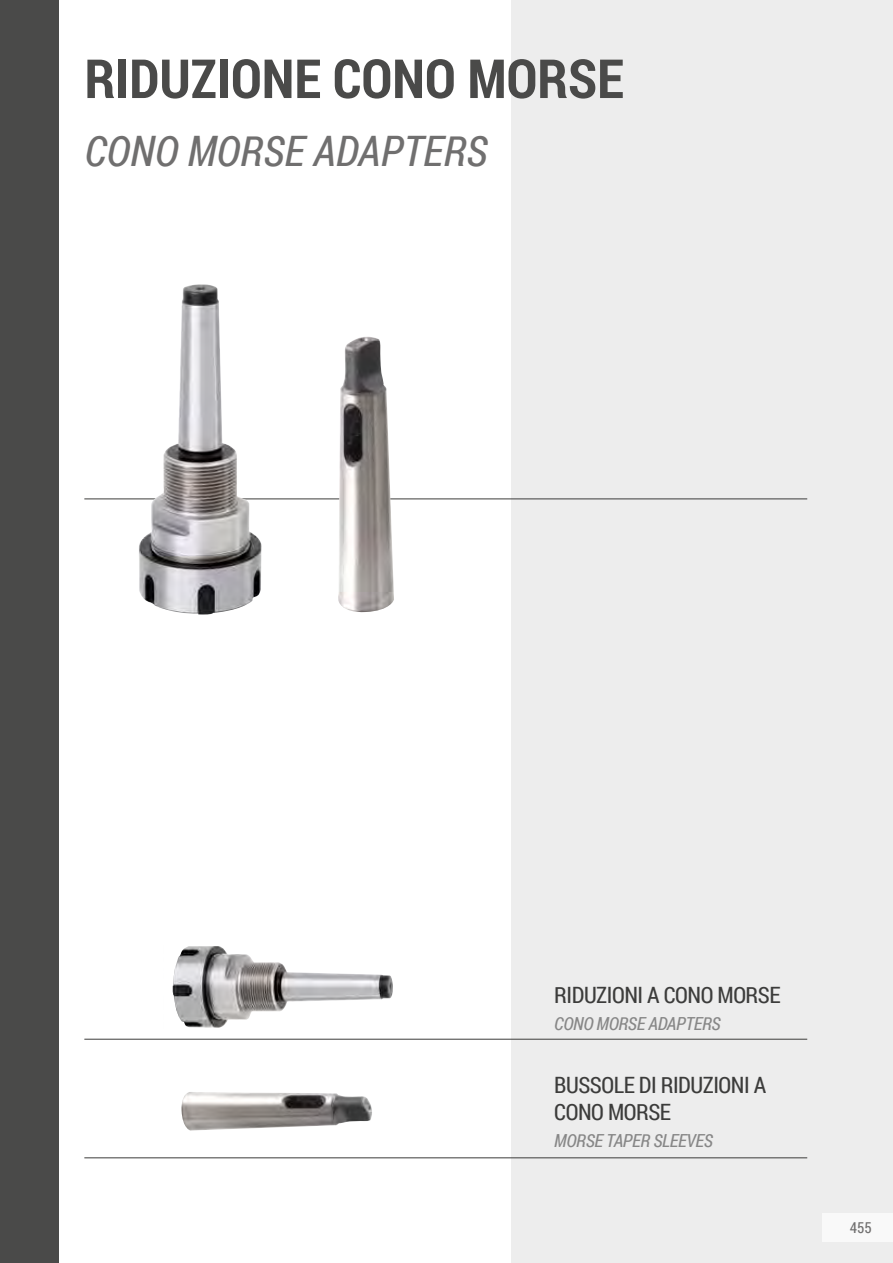
<style>
.page{position:relative;width:893px;height:1263px;background:#fff}
.page>*{position:absolute;margin:0;border:0;box-sizing:border-box;transform-origin:0 0}
.t1{font:700 54px "Roboto Condensed";color:#4a4a49}
.t2{font:italic 42px "Roboto Condensed";color:#706f6f}
.t3{font:22.5px "Roboto Condensed";letter-spacing:-.02em;color:#3c3c3b}
.t4{font:italic 18px "Roboto Condensed";color:#878787}
.t5{font:15px "Roboto Condensed";color:#706f6f}
</style>
<div class="page">
<div style="left:511px;top:0;width:382px;height:1263px;background:#ededed"></div>
<div style="left:822px;top:1213px;width:71px;height:28px;background:#fff"></div>
<div style="left:0;top:0;width:59px;height:1263px;background:#4a4a49"></div>
<img style="left:172px;top:946px;width:221px;height:82px">
<img style="left:181px;top:1092px;width:191px;height:38px">
<hr style="left:84px;top:1157px;width:723px;height:1px;background:#3c3c3b">
<hr style="left:84px;top:1039px;width:723px;height:1px;background:#3c3c3b">
<hr style="left:84px;top:499px;width:723px;height:1px;background:#3c3c3b">
<img style="left:138px;top:284px;width:125px;height:331px">
<img style="left:338px;top:337px;width:56px;height:276px">
<h1 class="t1" style="left:85px;top:41px;width:541px">RIDUZIONE CONO MORSE</h1>
<h2 class="t2" style="left:85px;top:122px;width:25px">CONO</h2>
<h2 class="t2" style="left:187px;top:122px;width:25px">MORSE</h2>
<h2 class="t2" style="left:313px;top:122px;width:24px">ADAPTERS</h2>
<p class="t3" style="left:554px;top:979px;width:62px">RI DUZIONI</p>
<p class="t3" style="left:647px;top:979px;width:30px">ACONO</p>
<p class="t3" style="left:717px;top:979px;width:29px">MORSE</p>
<p class="t4" style="left:554px;top:1011px;width:11px">CONO</p>
<p class="t4" style="left:597px;top:1011px;width:11px">MORSE</p>
<p class="t4" style="left:648px;top:1011px;width:11px">ADAPTERS</p>
<p class="t3" style="left:554px;top:1069px;width:169px">BUSSOLE DI RI DUZIONI</p>
<p class="t3" style="left:754px;top:1069px;width:13px">A</p>
<p class="t3" style="left:554px;top:1096px;width:13px">CONO</p>
<p class="t3" style="left:608px;top:1096px;width:29px">MORSE</p>
<p class="t4" style="left:554px;top:1128px;width:11px">MORSE</p>
<p class="t4" style="left:606px;top:1128px;width:10px">TAPER</p>
<p class="t4" style="left:653px;top:1128px;width:10px">SLEEVES</p>
<p class="t5" style="left:850px;top:1217px;width:23px">455</p>
</div>
